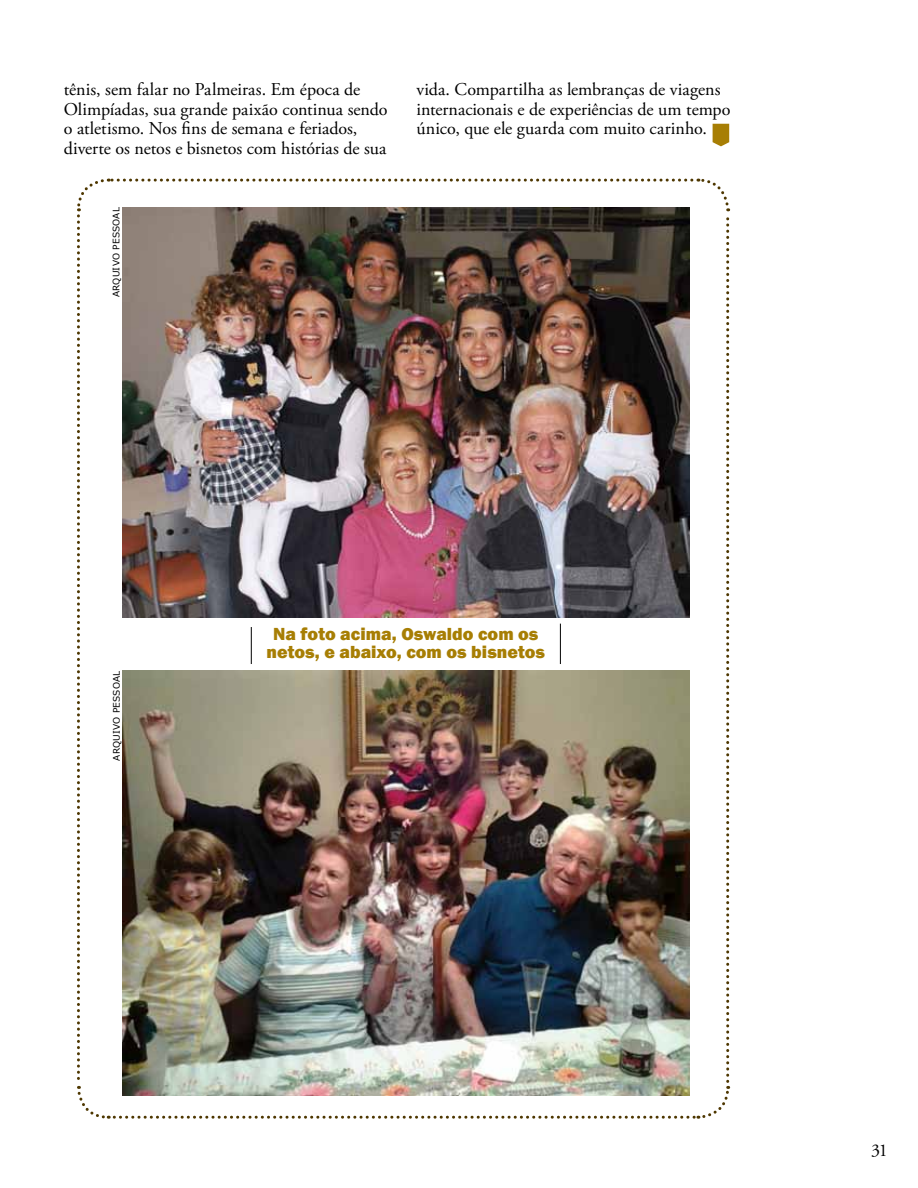
<style>
.page{position:relative;width:918px;height:1188px;background:#fff}
.page>*{position:absolute;margin:0;border:0;box-sizing:border-box;transform-origin:0 0}
.t1{font:18px/19.5px "Adobe Garamond Pro";color:#000}
.t2{font:800 18px/18px "Franklin Gothic";color:#a77e04;text-align:center}
.t3{font:9px "Verdana";letter-spacing:.025em;color:#000}
</style>
<div class="page">
<img style="left:77px;top:178px;width:654px;height:941px">
<svg style="left:713px;top:124px;width:16px;height:22px"></svg>
<p class="t1" style="left:64px;top:80px;width:325px">tênis, sem falar no Palmeiras. Em época de Olimpíadas, sua grande paixão continua sendo o atletismo. Nos fins de semana e feriados, diverte os netos e bisnetos com histórias de sua</p>
<p class="t1" style="left:416px;top:80px;width:316px">vida. Compartilha as lembranças de viagens internacionais e de experiências de um tempo único, que ele guarda com muito carinho.</p>
<p class="t3" style="left:110px;top:297px;width:92px;rotate:-90deg">ARQUIVO PESSOAL</p>
<p class="t3" style="left:111px;top:761px;width:92px;rotate:-90deg">ARQUIVO PESSOAL</p>
<p class="t2" style="left:267px;top:625px;width:280px">Na foto acima, Oswaldo com os netos, e abaixo, com os bisnetos</p>
<p class="t1" style="left:871px;top:1141px;width:18px">31</p>
</div>
